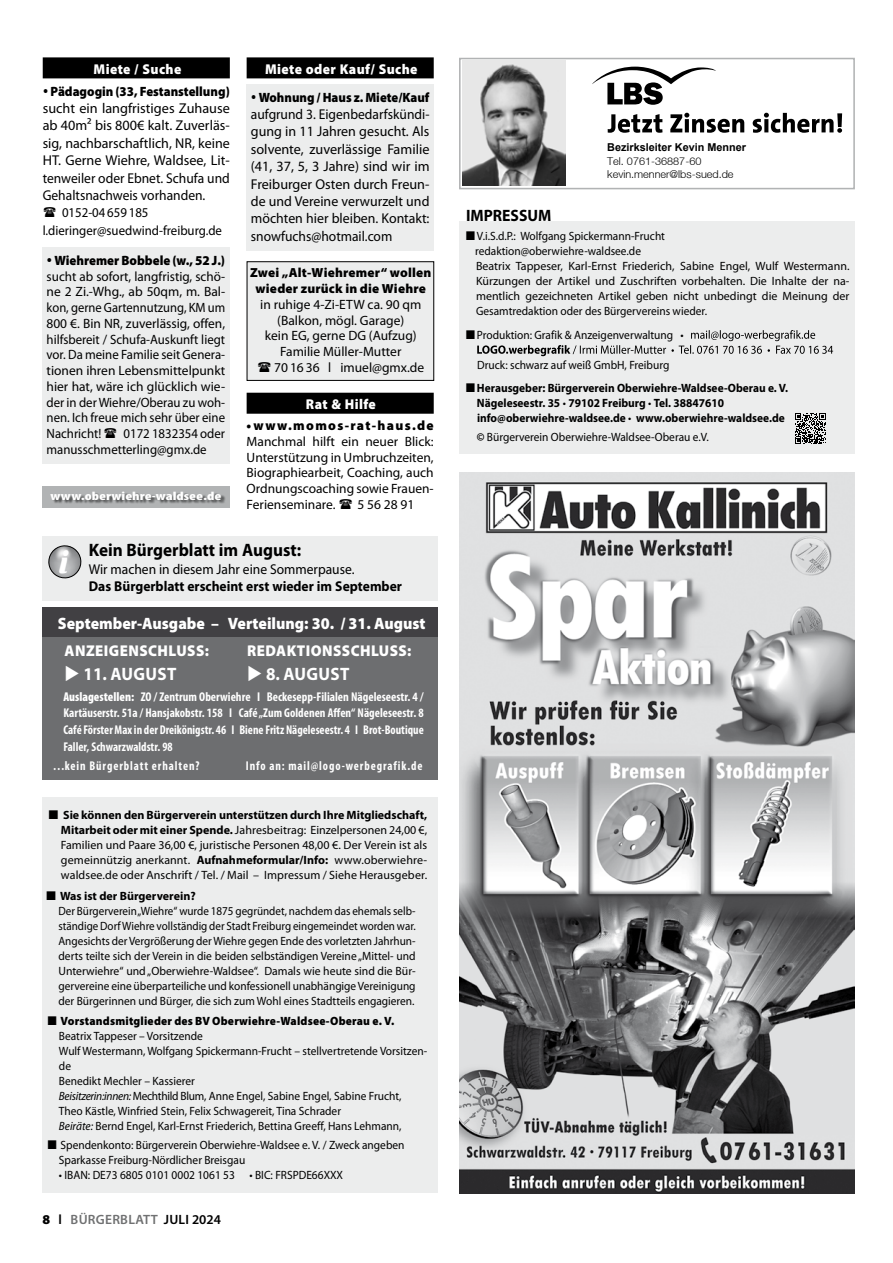
<style>
.page{position:relative;width:893px;height:1263px;background:#fff}
.page>*{position:absolute;margin:0;border:0;box-sizing:border-box;transform-origin:0 0}
.t1{font:700 31.8px "Nadianne";color:#fff}
.t2{font:700 18px "Myriad Pro";color:#000;scale:.95 1}
.t3{font:700 18px "Myriad Pro";letter-spacing:.02em;color:#fff;scale:.95 1}
.t4{font:900 16.5px "Myriad Pro";color:#fff;scale:.95 1}
.t5{font:700 16.5px "Myriad Pro";color:#000;scale:.95 1}
.t6{font:900 15.75px "Myriad Pro";letter-spacing:.03em;color:#fff;scale:.95 1}
.t7{font:14.25px/17.4px "Myriad Pro";color:#000;text-align:justify;scale:.95 1}
.t8{font:14.25px/17.4px "Myriad Pro";color:#000;text-align:justify}
.t9{font:700 14.25px "Myriad Pro";color:#000;scale:.95 1}
.t10{font:900 14.25px "Myriad Pro";letter-spacing:.03em;color:#fff;scale:.95 1}
.t11{font:13.5px/15.8px "Myriad Pro";color:#000;text-align:justify}
.t12{font:13.5px/17.4px "Myriad Pro";color:#000;scale:.95 1}
.t13{font:900 13.5px "Myriad Pro";color:#000;scale:.94 1}
.t14{font:900 13.5px "Myriad Pro";color:#000;scale:.93 1}
.t15{font:900 13.5px "Myriad Pro";letter-spacing:.1em;color:#000}
.t16{font:600 13.5px "Myriad Pro";letter-spacing:.02em;color:#707172}
.t17{font:900 13.2px/15.8px "Myriad Pro";letter-spacing:.01em;color:#000;text-align:center}
.t18{font:700 condensed 12.75px/16.8px "Myriad Pro";letter-spacing:.06em;color:#fff;text-align:justify}
.t19{font:700 condensed 12.75px "Myriad Pro";letter-spacing:.06em;color:#fff;scale:.95 1}
.t20{font:12px/15px "Myriad Pro";color:#000;scale:.95 1}
.t21{font:12px/15px "Myriad Pro";color:#000;text-align:justify;scale:.93 1}
.t22{font:12px/15px "Myriad Pro";color:#000;text-align:justify}
.t23{font:700 12px/15px "Myriad Pro";color:#000;scale:.95 1}
.t24{font:900 12px "Myriad Pro";letter-spacing:.015em;color:#000;scale:.95 1}
.t25{font:900 condensed 12px "Myriad Pro";color:#fff;scale:1.31 1}
.t26{font:700 12px "Myriad Pro";color:#000}
.t27{font:300 10.8px/13.2px "Helvetica Neue";color:#000}
.t28{font:700 10.8px "Arial";color:#000}
.s1{font-weight:900}
.s2{font-family:"Helvetica"}
.s3{font-weight:700}
.s4{font-style:italic}
.s5{font-weight:900;color:#000}
.s6{color:#000}
.s7{font-weight:400}
</style>
<div class="page">
<img style="left:459px;top:472px;width:395px;height:721px">
<div style="left:247px;top:393px;width:187px;height:21px;background:#000"></div>
<div style="left:42px;top:486px;width:187px;height:22px;background:#b1b3b4"></div>
<div style="left:52px;top:493px;width:174px;height:12px;background:#000;opacity:.55"></div>
<div style="left:459px;top:221px;width:396px;height:232px;background:#eceded"></div>
<svg style="left:795px;top:413px;width:31px;height:31px"></svg>
<div style="left:42px;top:637px;width:396px;height:142px;background:#6d6e70"></div>
<div style="left:42px;top:607px;width:396px;height:30px;background:#414043"></div>
<div style="left:42px;top:536px;width:396px;height:64px;background:#eceded"></div>
<svg style="left:48px;top:545px;width:34px;height:34px"></svg>
<div style="left:43px;top:57px;width:187px;height:21px;background:#000"></div>
<div style="left:247px;top:262px;width:187px;height:118px;background:#eceded"></div>
<div style="left:247px;top:261px;width:187px;height:120px;border:1px solid #000"></div>
<div style="left:247px;top:57px;width:187px;height:21px;background:#000"></div>
<div style="left:247px;top:84px;width:187px;height:166px;background:#eceded"></div>
<div style="left:43px;top:247px;width:187px;height:216px;background:#eceded"></div>
<svg style="left:592px;top:67px;width:124px;height:38px"></svg>
<svg style="left:608px;top:113px;width:234px;height:20px"></svg>
<div style="left:459px;top:58px;width:396px;height:131px;border:2px solid #b1b3b4"></div>
<img style="left:463px;top:61px;width:102px;height:125px">
<div style="left:42px;top:797px;width:396px;height:396px;background:#eceded"></div>
<svg style="left:477px;top:330px;width:356px;height:26px"></svg>
<p class="t10" style="left:93px;top:59px;width:94px">Miete / Suche</p>
<p class="t13" style="left:43px;top:82px;width:201px">• Pädagogin (33, Festanstellung)</p>
<p class="t8" style="left:43px;top:99px;width:189px">sucht ein langfristiges Zuhause ab 40m² bis 800€ kalt. Zuverläs&shy;sig, nachbarschaftlich, NR, keine HT. Gerne Wiehre, Waldsee, Lit&shy;tenweiler oder Ebnet. Schufa und Gehaltsnachweis vorhanden.</p>
<p class="t12" style="left:43px;top:204px;width:190px;text-indent:19px">0152-04 659 185 l.dieringer@suedwind-freiburg.de</p>
<p class="t11" style="left:47px;top:252px;width:180px">• <span class="s1">Wiehremer Bobbele (w., 52 J.) </span>sucht ab sofort, langfristig, schö&shy;ne 2 Zi.-Whg., ab 50qm, m. Bal&shy;kon, gerne Gartennutzung, KM um 800 €. Bin NR, zuverlässig, offen, hilfsbereit / Schufa-Auskunft liegt vor. Da meine Familie seit Genera&shy;tionen ihren Lebensmittelpunkt hier hat, wäre ich glücklich wie&shy;der in der Wiehre/Oberau zu woh&shy;nen. Ich freue mich sehr über eine Nachricht!</p>
<p class="t12" style="left:47px;top:425px;width:190px;line-height:15.8px;text-indent:77px">0172 1832354 oder manusschmetterling@gmx.de</p>
<p class="t25" style="left:50px;top:488px;width:132px">www.oberwiehre-waldsee.de</p>
<p class="t10" style="left:265px;top:59px;width:162px">Miete oder Kauf/ Suche</p>
<p class="t14" style="left:251px;top:88px;width:194px">• Wohnung / Haus z. Miete/Kauf</p>
<p class="t7" style="left:251px;top:105px;width:190px">aufgrund 3. Eigenbedarfskündi&shy;gung in 11 Jahren gesucht. Als solvente, zuverlässige Familie (41, 37, 5, 3 Jahre) sind wir im Freiburger Osten durch Freun&shy;de und Vereine verwurzelt und möchten hier bleiben. Kontakt: snowfuchs@hotmail.com</p>
<p class="t17" style="left:250px;top:265px;width:183px">Zwei „Alt-Wiehremer“ wollen wieder zurück in die Wiehre</p>
<p class="t11" style="left:260px;top:296px;width:163px">in ruhige 4-Zi-ETW ca. 90 qm</p>
<p class="t11" style="left:277px;top:312px;width:128px">(Balkon, mögl. Garage)</p>
<p class="t11" style="left:265px;top:328px;width:153px">kein EG, gerne DG (Aufzug)</p>
<p class="t11" style="left:280px;top:344px;width:123px">Familie Müller-Mutter</p>
<p class="t11" style="left:274px;top:359px;width:152px">70 16 36 <span class="s2">|</span> imuel@gmx.de</p>
<p class="t10" style="left:306px;top:394px;width:75px">Rat &amp; Hilfe</p>
<p class="t15" style="left:247px;top:417px;width:189px">• www.momos-rat-haus.de</p>
<p class="t11" style="left:247px;top:433px;width:189px">Manchmal hilft ein neuer Blick:<br>Unterstützung in Umbruchzeiten, Biographiearbeit, Coaching, auch Ordnungscoaching sowie Frauen-Ferienseminare.</p>
<p class="t11" style="left:357px;top:496px;width:59px">5 56 28 91</p>
<h1 class="t1" style="left:59px;top:543px;width:11px">i</h1>
<h2 class="t2" style="left:89px;top:538px;width:225px">Kein Bürgerblatt im August:</h2>
<p class="t7" style="left:89px;top:560px;width:281px">Wir machen in diesem Jahr eine Sommerpause.</p>
<p class="t9" style="left:89px;top:577px;width:331px">Das Bürgerblatt erscheint erst wieder im September</p>
<h3 class="t4" style="left:58px;top:613px;width:389px">September-Ausgabe – Verteilung: 30. / 31. August</h3>
<h3 class="t6" style="left:65px;top:640px;width:154px">ANZEIGENSCHLUSS:</h3>
<h2 class="t3" style="left:64px;top:662px;width:119px">◆ 11. AUGUST</h2>
<h3 class="t6" style="left:247px;top:640px;width:174px">REDAKTIONSSCHLUSS:</h3>
<h2 class="t3" style="left:247px;top:662px;width:109px">◆ 8. AUGUST</h2>
<p class="t18" style="left:63px;top:688px;width:362px"><span class="s1">Auslagestellen:</span> ZO / Zentrum Oberwiehre I Beckesepp-Filialen Nägeleseestr. 4 / Kartäuserstr. 51a / Hansjakobstr. 158 I Café „Zum Goldenen Affen“ Nägeleseestr. 8<br>Café Förster Max in der Dreikönigstr. 46 I Biene Fritz Nägeleseestr. 4 I Brot-Boutique Faller, Schwarzwaldstr. 98</p>
<p class="t19" style="left:53px;top:758px;width:156px">…kein Bürgerblatt erhalten?</p>
<p class="t19" style="left:246px;top:758px;width:188px">Info an: mail@logo-werbegrafik.de</p>
<p class="t22" style="left:61px;top:807px;width:368px"><span class="s3">Sie können den Bürgerverein unterstützen durch Ihre Mitgliedschaft, Mitarbeit oder mit einer Spende.</span> Jahresbeitrag: Einzelpersonen 24,00 €, Familien und Paare 36,00 €, juristische Personen 48,00 €. Der Verein ist als gemeinnützig anerkannt. <span class="s3">Aufnahmeformular/Info:</span> www.oberwiehre&shy;waldsee.de oder Anschrift / Tel. / Mail – Impressum / Siehe Herausgeber.</p>
<p class="t26" style="left:60px;top:888px;width:137px">Was ist der Bürgerverein?</p>
<p class="t21" style="left:58px;top:903px;width:386px">Der Bürgerverein „Wiehre“ wurde 1875 gegründet, nachdem das ehemals selb&shy;ständige Dorf Wiehre vollständig der Stadt Freiburg eingemeindet worden war.<br>Angesichts der Vergrößerung der Wiehre gegen Ende des vorletzten Jahrhun&shy;derts teilte sich der Verein in die beiden selbständigen Vereine „Mittel- und Unterwiehre“ und „Oberwiehre-Waldsee“. Damals wie heute sind die Bür&shy;gervereine eine überparteiliche und konfessionell unabhängige Vereinigung der Bürgerinnen und Bürger, die sich zum Wohl eines Stadtteils engagieren.</p>
<p class="t24" style="left:61px;top:1013px;width:353px">Vorstandsmitglieder des BV Oberwiehre-Waldsee-Oberau e. V.</p>
<p class="t20" style="left:59px;top:1028px;width:389px">Beatrix Tappeser – Vorsitzende<br>Wulf Westermann, Wolfgang Spickermann-Frucht – stellvertretende Vorsitzen&shy;de<br>Benedikt Mechler – Kassierer<br><span class="s4">Beisitzerin:innen:</span> Mechthild Blum, Anne Engel, Sabine Engel, Sabine Frucht, Theo Kästle, Winfried Stein, Felix Schwagereit, Tina Schrader<br><span class="s4">Beiräte:</span> Bernd Engel, Karl-Ernst Friederich, Bettina Greeff, Hans Lehmann,</p>
<p class="t20" style="left:59px;top:1137px;width:365px">Spendenkonto: Bürgerverein Oberwiehre-Waldsee e. V. / Zweck angeben<br>Sparkasse Freiburg-Nördlicher Breisgau</p>
<p class="t20" style="left:59px;top:1167px;width:300px">• IBAN: DE73 6805 0101 0002 1061 53 • BIC: FRSPDE66XXX</p>
<p class="t16" style="left:43px;top:1211px;width:180px"><span class="s5">8</span> <span class="s6">l</span> BÜRGERBLATT <span class="s6">JULI 2024</span></p>
<h3 class="t5" style="left:466px;top:205px;width:91px">IMPRESSUM</h3>
<p class="t28" style="left:607px;top:140px;width:140px">Bezirksleiter Kevin Menner</p>
<p class="t27" style="left:607px;top:154px;width:128px">Tel. 0761-36887-60 kevin.menner@lbs-sued.de</p>
<p class="t20" style="left:475px;top:228px;width:396px">V.i.S.d.P.: Wolfgang Spickermann-Frucht<br>redaktion@oberwiehre-waldsee.de<br>Beatrix Tappeser, Karl-Ernst Friederich, Sabine Engel, Wulf Westermann.<br>Kürzungen der Artikel und Zuschriften vorbehalten. Die Inhalte der na&shy;mentlich gezeichneten Artikel geben nicht unbedingt die Meinung der Gesamtredaktion oder des Bürgervereins wieder.</p>
<p class="t20" style="left:477px;top:327px;width:219px">Produktion: Grafik &amp; Anzeigenverwaltung •</p>
<p class="t20" style="left:477px;top:357px;width:204px">Druck: schwarz auf weiß GmbH, Freiburg</p>
<p class="t23" style="left:477px;top:380px;width:329px">Herausgeber: Bürgerverein Oberwiehre-Waldsee-Oberau e. V.<br>Nägeleseestr. 35 <span class="s7">•</span> 79102 Freiburg <span class="s7">•</span> Tel. 38847610 info@oberwiehre-waldsee.de <span class="s7">•</span> www.oberwiehre-waldsee.de</p>
<p class="t20" style="left:477px;top:430px;width:246px"><span class="s3">©</span> Bürgerverein Oberwiehre-Waldsee-Oberau e.V.</p>
</div>
